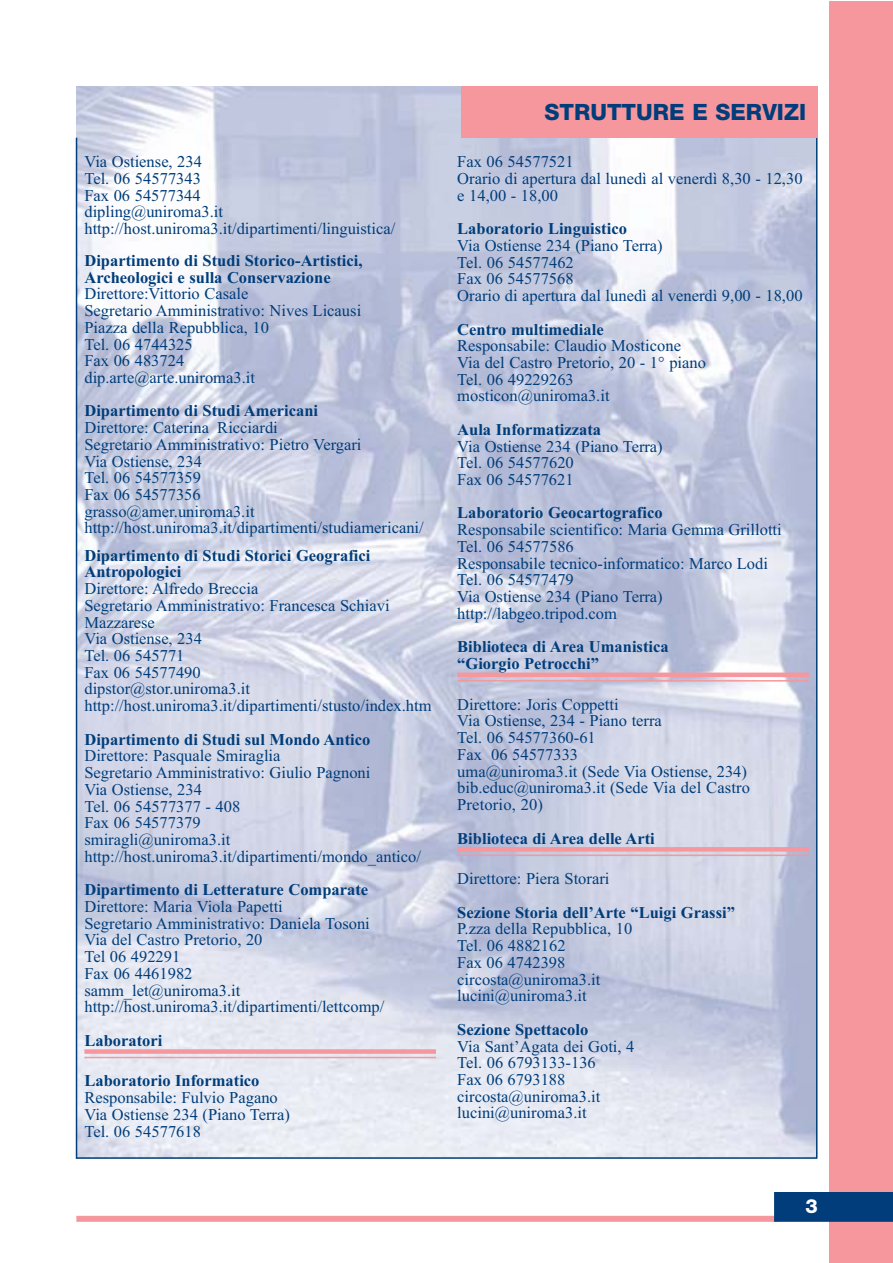
<style>
.page{position:relative;width:893px;height:1263px;background:#fff}
.page>*{position:absolute;margin:0;border:0;box-sizing:border-box;transform-origin:0 0}
.t1{font:800 22.5px "Helvetica Neue";color:#003d7a}
.t2{font:800 19.5px "Helvetica Neue";color:#fff}
.t3{font:16.5px/16.6px "Times New Roman";color:#003d7a}
.t4{font:700 16.5px/16.6px "Times New Roman";color:#003d7a}
</style>
<div class="page">
<img style="left:76px;top:87px;width:740px;height:1070px">
<hr style="left:76px;top:138px;width:1px;height:1021px;background:#003d7a">
<hr style="left:76px;top:1157px;width:740px;height:2px;background:#003d7a">
<hr style="left:816px;top:138px;width:1px;height:1021px;background:#003d7a">
<div style="left:84px;top:1049px;width:352px;height:5px;background:#f5979c"></div>
<hr style="left:84px;top:1057px;width:352px;height:1px;background:#f5979c">
<hr style="left:457px;top:673px;width:351px;height:4px;background:#f5979c">
<hr style="left:457px;top:680px;width:351px;height:2px;background:#f5979c">
<div style="left:457px;top:847px;width:351px;height:5px;background:#f5979c"></div>
<hr style="left:457px;top:855px;width:351px;height:1px;background:#f5979c">
<div style="left:461px;top:87px;width:356px;height:51px;background:#f5979c"></div>
<div style="left:829px;top:2px;width:63px;height:1261px;background:#f5979c"></div>
<div style="left:76px;top:1216px;width:702px;height:6px;background:#f5979c"></div>
<div style="left:774px;top:1192px;width:118px;height:30px;background:#003d7a"></div>
<p class="t3" style="left:84px;top:155px;width:312px">Via Ostiense, 234<br>Tel. 06 54577343<br>Fax 06 54577344<br>dipling@uniroma3.it http://host.uniroma3.it/dipartimenti/linguistica/</p>
<p class="t4" style="left:84px;top:254px;width:280px">Dipartimento di Studi Storico-Artistici,<br>Archeologici e sulla Conservazione</p>
<p class="t3" style="left:84px;top:287px;width:278px">Direttore:Vittorio Casale<br>Segretario Amministrativo: Nives Licausi<br>Piazza della Repubblica, 10<br>Tel. 06 4744325<br>Fax 06 483724<br>dip.arte@arte.uniroma3.it</p>
<p class="t4" style="left:84px;top:404px;width:235px">Dipartimento di Studi Americani</p>
<p class="t3" style="left:84px;top:421px;width:341px">Direttore: Caterina Ricciardi<br>Segretario Amministrativo: Pietro Vergari<br>Via Ostiense, 234<br>Tel. 06 54577359<br>Fax 06 54577356<br>grasso@amer.uniroma3.it http://host.uniroma3.it/dipartimenti/studiamericani/</p>
<p class="t4" style="left:84px;top:549px;width:287px">Dipartimento di Studi Storici Geografici<br>Antropologici</p>
<p class="t3" style="left:84px;top:582px;width:349px">Direttore: Alfredo Breccia<br>Segretario Amministrativo: Francesca Schiavi<br>Mazzarese<br>Via Ostiense, 234<br>Tel. 06 545771<br>Fax 06 54577490<br>dipstor@stor.uniroma3.it http://host.uniroma3.it/dipartimenti/stusto/index.htm</p>
<p class="t4" style="left:84px;top:733px;width:287px">Dipartimento di Studi sul Mondo Antico</p>
<p class="t3" style="left:84px;top:749px;width:338px">Direttore: Pasquale Smiraglia<br>Segretario Amministrativo: Giulio Pagnoni<br>Via Ostiense, 234<br>Tel. 06 54577377 - 408<br>Fax 06 54577379<br>smiragli@uniroma3.it http://host.uniroma3.it/dipartimenti/mondo_antico/</p>
<p class="t4" style="left:84px;top:883px;width:285px">Dipartimento di Letterature Comparate</p>
<p class="t3" style="left:84px;top:900px;width:301px">Direttore: Maria Viola Papetti<br>Segretario Amministrativo: Daniela Tosoni<br>Via del Castro Pretorio, 20<br>Tel 06 492291<br>Fax 06 4461982<br>samm_let@uniroma3.it http://host.uniroma3.it/dipartimenti/lettcomp/</p>
<p class="t4" style="left:84px;top:1034px;width:79px">Laboratori</p>
<p class="t4" style="left:84px;top:1074px;width:177px">Laboratorio Informatico</p>
<p class="t3" style="left:84px;top:1091px;width:207px">Responsabile: Fulvio Pagano<br>Via Ostiense 234 (Piano Terra)<br>Tel. 06 54577618</p>
<h1 class="t1" style="left:544px;top:104px;width:263px">STRUTTURE E SERVIZI</h1>
<p class="t3" style="left:457px;top:155px;width:347px">Fax 06 54577521<br>Orario di apertura dal lunedì al venerdì 8,30 - 12,30 e 14,00 - 18,00</p>
<p class="t4" style="left:457px;top:222px;width:171px">Laboratorio Linguistico</p>
<p class="t3" style="left:457px;top:239px;width:347px">Via Ostiense 234 (Piano Terra)<br>Tel. 06 54577462<br>Fax 06 54577568<br>Orario di apertura dal lunedì al venerdì 9,00 - 18,00</p>
<p class="t4" style="left:457px;top:322px;width:148px">Centro multimediale</p>
<p class="t3" style="left:457px;top:339px;width:250px">Responsabile: Claudio Mosticone<br>Via del Castro Pretorio, 20 - 1° piano<br>Tel. 06 49229263 mosticon@uniroma3.it</p>
<p class="t4" style="left:457px;top:423px;width:145px">Aula Informatizzata</p>
<p class="t3" style="left:457px;top:439px;width:207px">Via Ostiense 234 (Piano Terra)<br>Tel. 06 54577620<br>Fax 06 54577621</p>
<p class="t4" style="left:457px;top:506px;width:207px">Laboratorio Geocartografico</p>
<p class="t3" style="left:457px;top:523px;width:326px">Responsabile scientifico: Maria Gemma Grillotti<br>Tel. 06 54577586<br>Responsabile tecnico-informatico: Marco Lodi<br>Tel. 06 54577479<br>Via Ostiense 234 (Piano Terra) http://labgeo.tripod.com</p>
<p class="t4" style="left:457px;top:640px;width:213px">Biblioteca di Area Umanistica “Giorgio Petrocchi”</p>
<p class="t3" style="left:457px;top:697px;width:294px">Direttore: Joris Coppetti<br>Via Ostiense, 234 - Piano terra<br>Tel. 06 54577360-61<br>Fax 06 54577333<br>uma@uniroma3.it (Sede Via Ostiense, 234) bib.educ@uniroma3.it (Sede Via del Castro<br>Pretorio, 20)</p>
<p class="t4" style="left:457px;top:832px;width:199px">Biblioteca di Area delle Arti</p>
<p class="t3" style="left:457px;top:872px;width:154px">Direttore: Piera Storari</p>
<p class="t4" style="left:457px;top:906px;width:279px">Sezione Storia dell’Arte “Luigi Grassi”</p>
<p class="t3" style="left:457px;top:922px;width:176px">P.zza della Repubblica, 10<br>Tel. 06 4882162<br>Fax 06 4742398 circosta@uniroma3.it lucini@uniroma3.it</p>
<p class="t4" style="left:457px;top:1023px;width:133px">Sezione Spettacolo</p>
<p class="t3" style="left:457px;top:1039px;width:179px">Via Sant’Agata dei Goti, 4<br>Tel. 06 6793133-136<br>Fax 06 6793188 circosta@uniroma3.it lucini@uniroma3.it</p>
<p class="t2" style="left:805px;top:1200px;width:14px">3</p>
</div>
